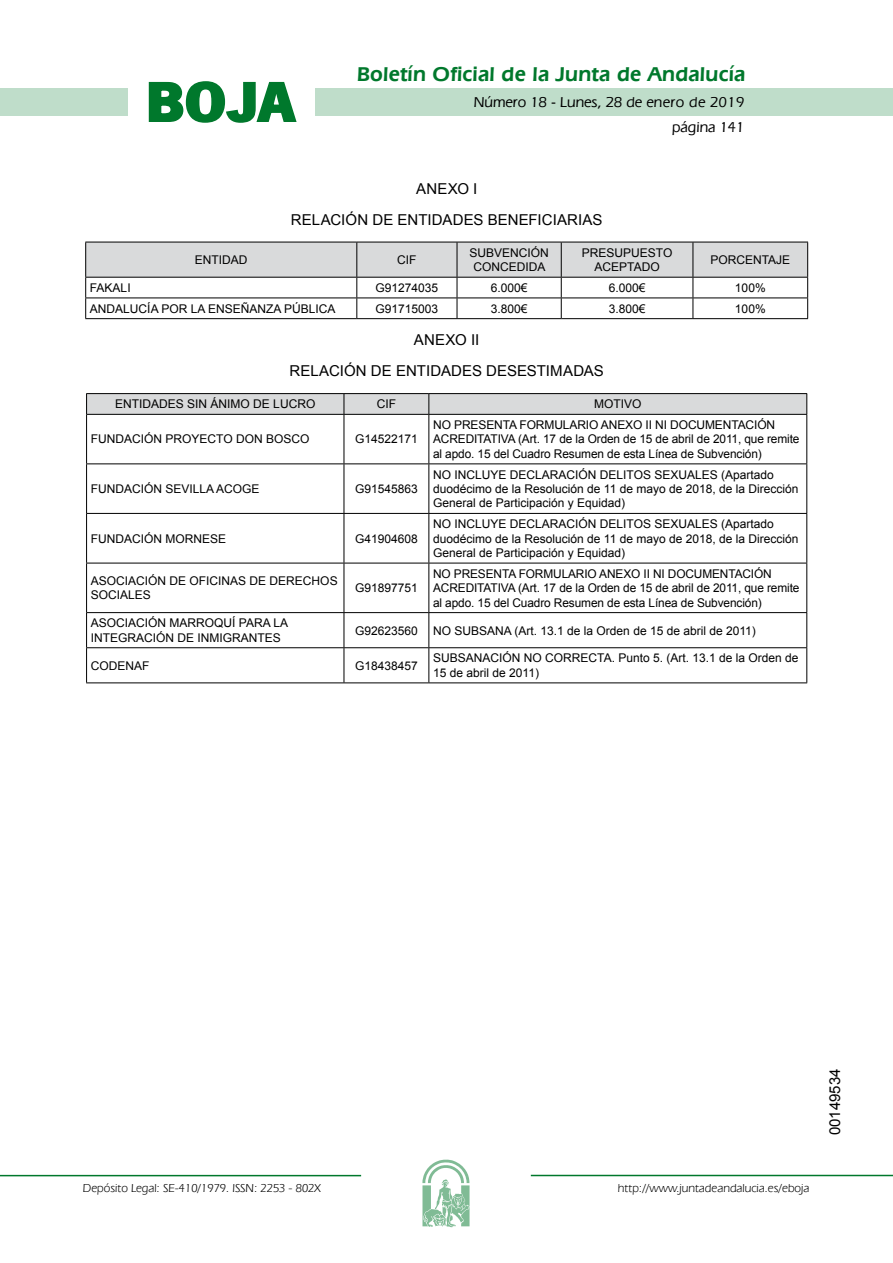
<style>
.page{position:relative;width:893px;height:1263px;background:#fff}
.page>*{position:absolute;margin:0;border:0;box-sizing:border-box;transform-origin:0 0}
.t1{font:700 57.75px "News Got T";color:#00782c;scale:1.14 1}
.t2{font:600 21px "Eras IT Cby BT";letter-spacing:.01em;color:#00782c}
.t3{font:15px/30.8px "Arial";color:#000;text-align:center}
.t4{font:500 15px/24.5px "Eras IT Cby BT";color:#000;text-align:right}
.t5{font:12px/14.4px "Arial";color:#000}
.t6{font:12px "Eras IT Cby BT";color:#000}
</style>
<div class="page">
<div style="left:315px;top:88px;width:577px;height:28px;background:#bfddca"></div>
<div style="left:0;top:88px;width:128px;height:28px;background:#bfddca"></div>
<hr style="left:0;top:1175px;width:361px;height:1px;background:#00782c">
<svg style="left:422px;top:1159px;width:47px;height:68px"></svg>
<hr style="left:531px;top:1175px;width:361px;height:1px;background:#00782c">
<svg style="left:148px;top:81px;width:149px;height:42px"></svg>
<svg style="left:85px;top:242px;width:723px;height:76px"></svg>
<hr style="left:85px;top:318px;width:272px;height:1px;background:#000">
<hr style="left:357px;top:318px;width:100px;height:1px;background:#000">
<hr style="left:457px;top:318px;width:104px;height:1px;background:#000">
<hr style="left:561px;top:318px;width:132px;height:1px;background:#000">
<hr style="left:693px;top:318px;width:115px;height:1px;background:#000">
<hr style="left:86px;top:393px;width:258px;height:1px;background:#000">
<hr style="left:344px;top:393px;width:85px;height:1px;background:#000">
<hr style="left:429px;top:393px;width:378px;height:1px;background:#000">
<svg style="left:86px;top:394px;width:721px;height:20px;background:#d4d5d6"></svg>
<hr style="left:86px;top:414px;width:258px;height:1px;background:#000">
<hr style="left:86px;top:415px;width:1px;height:49px;background:#000">
<hr style="left:344px;top:414px;width:85px;height:1px;background:#000">
<hr style="left:343px;top:415px;width:1px;height:49px;background:#000">
<hr style="left:429px;top:414px;width:378px;height:1px;background:#000">
<hr style="left:428px;top:415px;width:1px;height:49px;background:#000">
<hr style="left:806px;top:415px;width:1px;height:49px;background:#000">
<hr style="left:86px;top:464px;width:258px;height:1px;background:#000">
<hr style="left:86px;top:464px;width:1px;height:49px;background:#000">
<hr style="left:344px;top:464px;width:85px;height:1px;background:#000">
<hr style="left:343px;top:464px;width:1px;height:49px;background:#000">
<hr style="left:429px;top:464px;width:378px;height:1px;background:#000">
<hr style="left:428px;top:464px;width:1px;height:49px;background:#000">
<hr style="left:806px;top:464px;width:1px;height:49px;background:#000">
<hr style="left:86px;top:513px;width:258px;height:1px;background:#000">
<hr style="left:86px;top:514px;width:1px;height:49px;background:#000">
<hr style="left:344px;top:513px;width:85px;height:1px;background:#000">
<hr style="left:343px;top:514px;width:1px;height:49px;background:#000">
<hr style="left:429px;top:513px;width:378px;height:1px;background:#000">
<hr style="left:428px;top:514px;width:1px;height:49px;background:#000">
<hr style="left:806px;top:514px;width:1px;height:49px;background:#000">
<hr style="left:86px;top:563px;width:258px;height:1px;background:#000">
<hr style="left:86px;top:563px;width:1px;height:49px;background:#000">
<hr style="left:344px;top:563px;width:85px;height:1px;background:#000">
<hr style="left:343px;top:563px;width:1px;height:49px;background:#000">
<hr style="left:429px;top:563px;width:378px;height:1px;background:#000">
<hr style="left:428px;top:563px;width:1px;height:49px;background:#000">
<hr style="left:806px;top:563px;width:1px;height:49px;background:#000">
<hr style="left:86px;top:612px;width:258px;height:1px;background:#000">
<hr style="left:86px;top:613px;width:1px;height:34px;background:#000">
<hr style="left:344px;top:612px;width:85px;height:1px;background:#000">
<hr style="left:343px;top:613px;width:1px;height:34px;background:#000">
<hr style="left:429px;top:612px;width:378px;height:1px;background:#000">
<hr style="left:428px;top:613px;width:1px;height:34px;background:#000">
<hr style="left:806px;top:613px;width:1px;height:34px;background:#000">
<hr style="left:86px;top:647px;width:258px;height:1px;background:#000">
<hr style="left:86px;top:648px;width:1px;height:35px;background:#000">
<hr style="left:344px;top:647px;width:85px;height:1px;background:#000">
<hr style="left:343px;top:648px;width:1px;height:35px;background:#000">
<hr style="left:429px;top:647px;width:378px;height:1px;background:#000">
<hr style="left:428px;top:648px;width:1px;height:35px;background:#000">
<hr style="left:806px;top:648px;width:1px;height:35px;background:#000">
<hr style="left:86px;top:683px;width:258px;height:1px;background:#000">
<hr style="left:344px;top:683px;width:85px;height:1px;background:#000">
<hr style="left:429px;top:683px;width:378px;height:1px;background:#000">
<h1 class="t1" style="left:145px;top:68px;width:133px">BOJA</h1>
<h2 class="t2" style="left:357px;top:62px;width:390px">Boletín Oficial de la Junta de Andalucía</h2>
<p class="t4" style="left:474px;top:90px;width:272px">Número 18 - Lunes, 28 de enero de 2019 página 141</p>
<p class="t3" style="left:291px;top:173px;width:313px">ANEXO I<br>RELACIÓN DE ENTIDADES BENEFICIARIAS</p>
<p class="t5" style="left:195px;top:253px;width:54px">ENTIDAD</p>
<p class="t5" style="left:397px;top:253px;width:21px">CIF</p>
<p class="t5" style="left:469px;top:246px;width:81px;text-align:center">SUBVENCIÓN<br>CONCEDIDA</p>
<p class="t5" style="left:582px;top:246px;width:92px;text-align:center">PRESUPUESTO<br>ACEPTADO</p>
<p class="t5" style="left:710px;top:253px;width:81px">PORCENTAJE</p>
<p class="t5" style="left:90px;top:281px;width:42px">FAKALI</p>
<p class="t5" style="left:375px;top:281px;width:64px">G91274035</p>
<p class="t5" style="left:491px;top:281px;width:38px">6.000€</p>
<p class="t5" style="left:608px;top:281px;width:38px">6.000€</p>
<p class="t5" style="left:735px;top:281px;width:32px">100%</p>
<p class="t5" style="left:90px;top:301px;width:247px">ANDALUCÍA POR LA ENSEÑANZA PÚBLICA</p>
<p class="t5" style="left:375px;top:301px;width:64px">G91715003</p>
<p class="t5" style="left:491px;top:301px;width:38px">3.800€</p>
<p class="t5" style="left:608px;top:301px;width:38px">3.800€</p>
<p class="t5" style="left:735px;top:301px;width:32px">100%</p>
<p class="t3" style="left:289px;top:325px;width:316px">ANEXO II<br>RELACIÓN DE ENTIDADES DESESTIMADAS</p>
<p class="t5" style="left:115px;top:397px;width:202px">ENTIDADES SIN ÁNIMO DE LUCRO</p>
<p class="t5" style="left:377px;top:397px;width:21px">CIF</p>
<p class="t5" style="left:594px;top:397px;width:49px">MOTIVO</p>
<p class="t5" style="left:91px;top:432px;width:220px">FUNDACIÓN PROYECTO DON BOSCO</p>
<p class="t5" style="left:355px;top:432px;width:64px">G14522171</p>
<p class="t5" style="left:433px;top:418px;width:368px">NO PRESENTA FORMULARIO ANEXO II NI DOCUMENTACIÓN<br>ACREDITATIVA (Art. 17 de la Orden de 15 de abril de 2011, que remite al apdo. 15 del Cuadro Resumen de esta Línea de Subvención)</p>
<p class="t5" style="left:91px;top:482px;width:170px">FUNDACIÓN SEVILLA ACOGE</p>
<p class="t5" style="left:355px;top:482px;width:64px">G91545863</p>
<p class="t5" style="left:91px;top:531px;width:137px">FUNDACIÓN MORNESE</p>
<p class="t5" style="left:355px;top:531px;width:64px">G41904608</p>
<p class="t5" style="left:91px;top:574px;width:248px">ASOCIACIÓN DE OFICINAS DE DERECHOS<br>SOCIALES</p>
<p class="t5" style="left:355px;top:581px;width:64px">G91897751</p>
<p class="t5" style="left:433px;top:467px;width:367px">NO INCLUYE DECLARACIÓN DELITOS SEXUALES (Apartado duodécimo de la Resolución de 11 de mayo de 2018, de la Dirección<br>General de Participación y Equidad)</p>
<p class="t5" style="left:433px;top:517px;width:367px">NO INCLUYE DECLARACIÓN DELITOS SEXUALES (Apartado duodécimo de la Resolución de 11 de mayo de 2018, de la Dirección<br>General de Participación y Equidad)</p>
<p class="t5" style="left:433px;top:567px;width:368px">NO PRESENTA FORMULARIO ANEXO II NI DOCUMENTACIÓN<br>ACREDITATIVA (Art. 17 de la Orden de 15 de abril de 2011, que remite al apdo. 15 del Cuadro Resumen de esta Línea de Subvención)</p>
<p class="t5" style="left:91px;top:616px;width:199px">ASOCIACIÓN MARROQUÍ PARA LA<br>INTEGRACIÓN DE INMIGRANTES</p>
<p class="t5" style="left:355px;top:623px;width:64px">G92623560</p>
<p class="t5" style="left:433px;top:623px;width:324px">NO SUBSANA (Art. 13.1 de la Orden de 15 de abril de 2011)</p>
<p class="t5" style="left:91px;top:658px;width:60px">CODENAF</p>
<p class="t5" style="left:355px;top:658px;width:64px">G18438457</p>
<p class="t5" style="left:433px;top:651px;width:367px">SUBSANACIÓN NO CORRECTA. Punto 5. (Art. 13.1 de la Orden de<br>15 de abril de 2011)</p>
<p class="t6" style="left:83px;top:1181px;width:239px">Depósito Legal: SE-410/1979. ISSN: 2253 - 802X</p>
<p class="t6" style="left:618px;top:1181px;width:193px">http://www.juntadeandalucia.es/eboja</p>
<p class="t3" style="left:819px;top:1135px;width:68px;rotate:-90deg">00149534</p>
</div>
